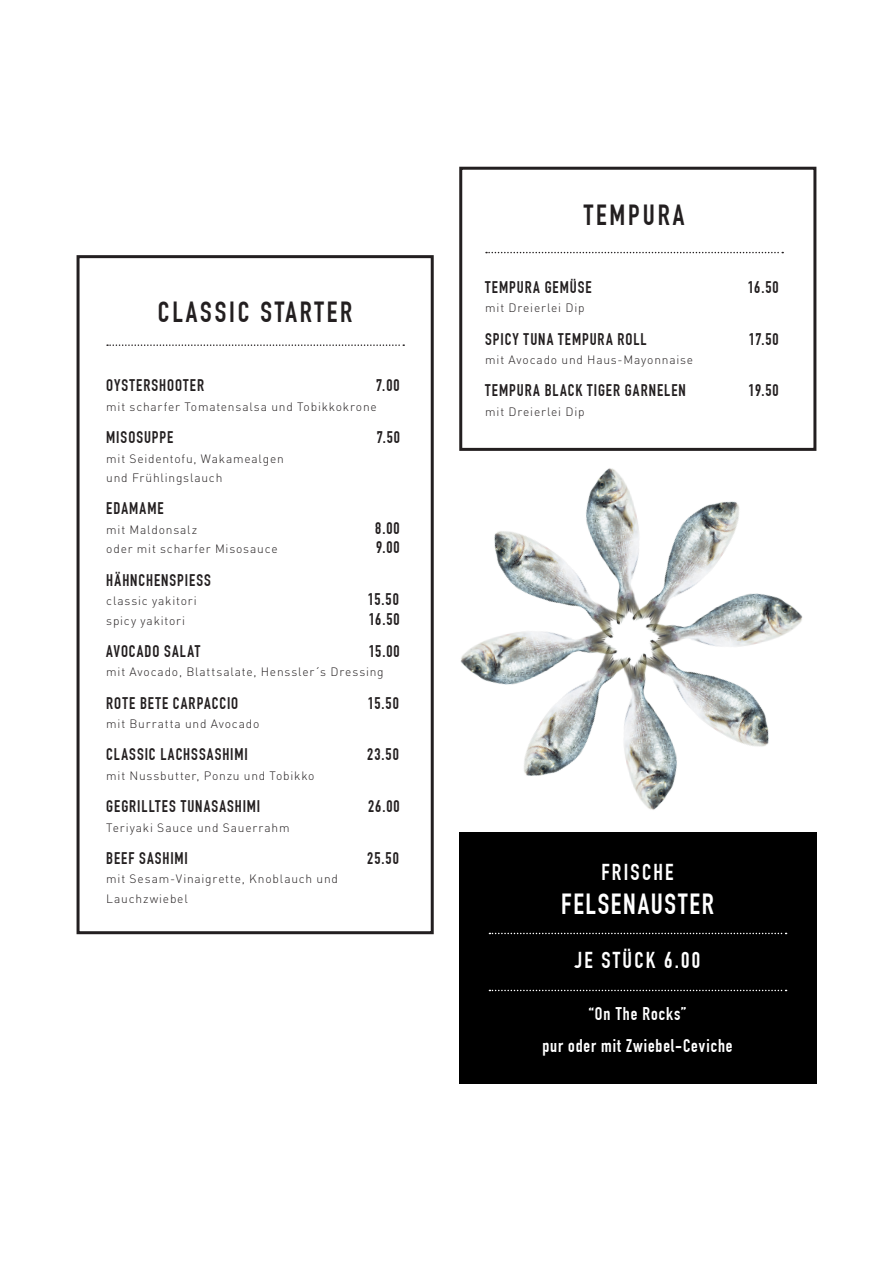
<style>
.page{position:relative;width:893px;height:1263px;background:#fff}
.page>*{position:absolute;margin:0;border:0;box-sizing:border-box;transform-origin:0 0}
.t1{font:700 28.5px "DIN Condensed";letter-spacing:.1em;color:#231f20}
.t2{font:700 28.5px "DIN Condensed";letter-spacing:.055em;color:#fff}
.t3{font:700 22.5px "DIN Condensed";letter-spacing:.1em;color:#fff}
.t4{font:700 18px "DIN Condensed";letter-spacing:.05em;color:#fff}
.t5{font:700 16.5px "DIN Condensed";letter-spacing:.06em;color:#231f20}
.t6{font:300 12px/19.5px "DIN Pro";letter-spacing:.065em;color:#231f20}
</style>
<div class="page">
<div style="left:77px;top:255px;width:357px;height:679px;border:3px solid #231f20"></div>
<img style="left:666px;top:597px;width:137px;height:189px">
<img style="left:460px;top:488px;width:133px;height:184px">
<img style="left:483px;top:609px;width:183px;height:201px">
<img style="left:593px;top:468px;width:178px;height:192px">
<svg style="left:107px;top:344px;width:297px;height:2px"></svg>
<div style="left:459px;top:167px;width:357px;height:284px;border:3px solid #231f20"></div>
<svg style="left:486px;top:252px;width:297px;height:1px"></svg>
<div style="left:459px;top:832px;width:357px;height:251px;background:#000"></div>
<svg style="left:489px;top:933px;width:298px;height:1px"></svg>
<svg style="left:489px;top:990px;width:298px;height:1px"></svg>
<p class="t1" style="left:158px;top:295px;width:196px">CLASSIC STARTER</p>
<p class="t5" style="left:106px;top:376px;width:99px">OYSTERSHOOTER</p>
<p class="t5" style="left:376px;top:376px;width:25px">7.00</p>
<p class="t6" style="left:106px;top:396px;width:272px">mit scharfer Tomatensalsa und Tobikkokrone</p>
<p class="t5" style="left:106px;top:428px;width:69px">MISOSUPPE</p>
<p class="t5" style="left:377px;top:428px;width:25px">7.50</p>
<p class="t6" style="left:106px;top:448px;width:179px">mit Seidentofu, Wakamealgen und Frühlingslauch</p>
<p class="t5" style="left:106px;top:499px;width:59px">EDAMAME</p>
<p class="t6" style="left:106px;top:519px;width:93px">mit Maldonsalz</p>
<p class="t5" style="left:375px;top:518px;width:26px">8.00</p>
<p class="t6" style="left:106px;top:539px;width:173px">oder mit scharfer Misosauce</p>
<p class="t5" style="left:376px;top:538px;width:25px">9.00</p>
<p class="t5" style="left:106px;top:570px;width:106px">HÄHNCHENSPIESS</p>
<p class="t6" style="left:106px;top:590px;width:92px">classic yakitori</p>
<p class="t5" style="left:368px;top:590px;width:32px">15.50</p>
<p class="t6" style="left:106px;top:610px;width:80px">spicy yakitori</p>
<p class="t5" style="left:369px;top:609px;width:32px">16.50</p>
<p class="t5" style="left:106px;top:641px;width:95px">AVOCADO SALAT</p>
<p class="t5" style="left:369px;top:641px;width:32px">15.00</p>
<p class="t6" style="left:106px;top:662px;width:279px">mit Avocado, Blattsalate, Henssler´s Dressing</p>
<p class="t5" style="left:106px;top:693px;width:134px">ROTE BETE CARPACCIO</p>
<p class="t5" style="left:368px;top:693px;width:32px">15.50</p>
<p class="t6" style="left:106px;top:713px;width:155px">mit Burratta und Avocado</p>
<p class="t5" style="left:106px;top:745px;width:143px">CLASSIC LACHSSASHIMI</p>
<p class="t5" style="left:367px;top:745px;width:33px">23.50</p>
<p class="t6" style="left:106px;top:765px;width:210px">mit Nussbutter, Ponzu und Tobikko</p>
<p class="t5" style="left:106px;top:797px;width:156px">GEGRILLTES TUNASASHIMI</p>
<p class="t5" style="left:368px;top:797px;width:33px">26.00</p>
<p class="t6" style="left:106px;top:817px;width:185px">Teriyaki Sauce und Sauerrahm</p>
<p class="t5" style="left:106px;top:848px;width:83px">BEEF SASHIMI</p>
<p class="t5" style="left:367px;top:848px;width:33px">25.50</p>
<p class="t6" style="left:106px;top:869px;width:233px">mit Sesam-Vinaigrette, Knoblauch und<br>Lauchzwiebel</p>
<p class="t1" style="left:584px;top:198px;width:102px">TEMPURA</p>
<p class="t5" style="left:485px;top:277px;width:108px">TEMPURA GEMÜSE</p>
<p class="t5" style="left:748px;top:277px;width:32px">16.50</p>
<p class="t6" style="left:485px;top:298px;width:101px">mit Dreierlei Dip</p>
<p class="t5" style="left:485px;top:329px;width:163px">SPICY TUNA TEMPURA ROLL</p>
<p class="t5" style="left:749px;top:329px;width:31px">17.50</p>
<p class="t6" style="left:485px;top:349px;width:209px">mit Avocado und Haus-Mayonnaise</p>
<p class="t5" style="left:485px;top:381px;width:202px">TEMPURA BLACK TIGER GARNELEN</p>
<p class="t5" style="left:748px;top:381px;width:32px">19.50</p>
<p class="t6" style="left:485px;top:401px;width:101px">mit Dreierlei Dip</p>
<p class="t3" style="left:601px;top:859px;width:74px">FRISCHE</p>
<p class="t2" style="left:561px;top:887px;width:154px">FELSENAUSTER</p>
<p class="t3" style="left:575px;top:947px;width:127px">JE STÜCK 6.00</p>
<p class="t4" style="left:589px;top:1003px;width:99px">“On The Rocks”</p>
<p class="t4" style="left:542px;top:1035px;width:192px">pur oder mit Zwiebel-Ceviche</p>
</div>
